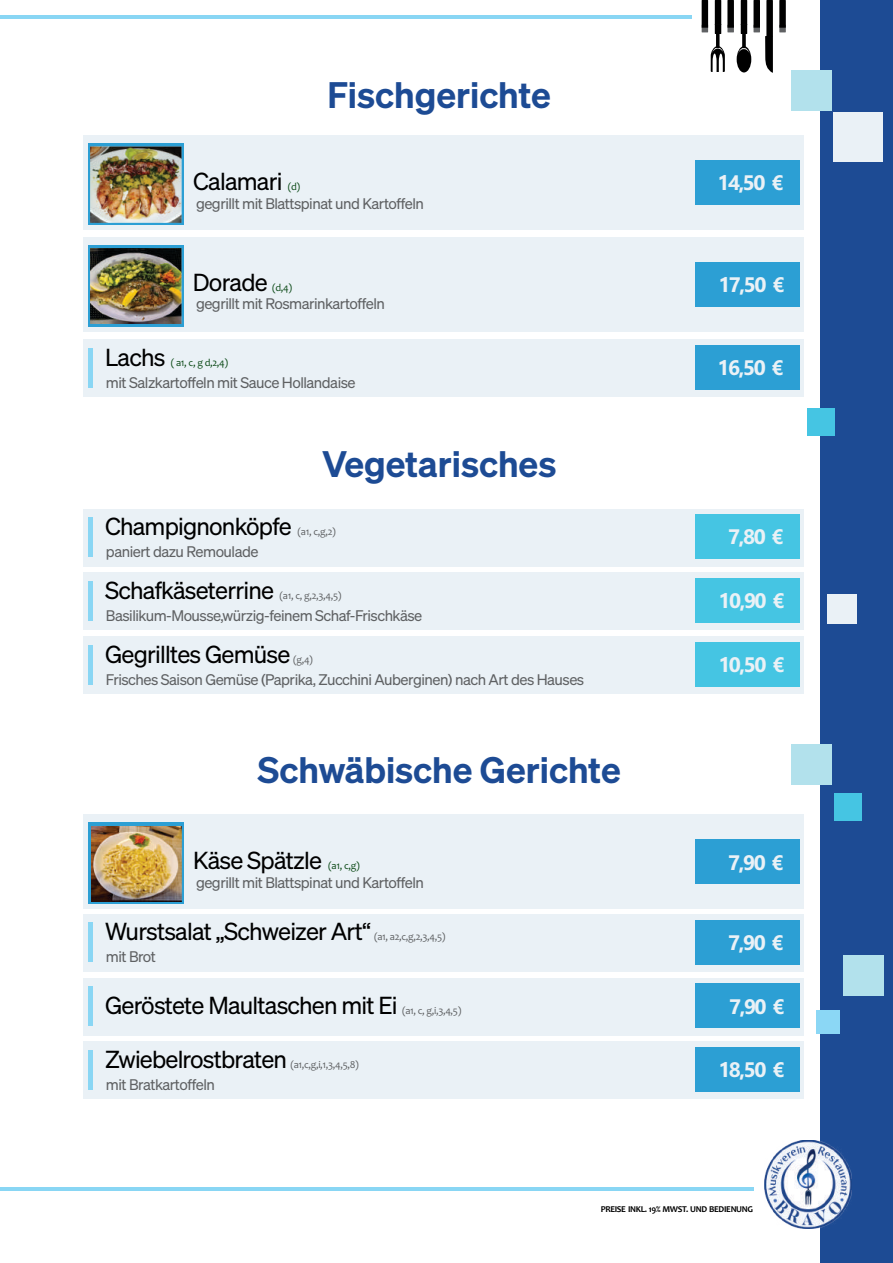
<style>
.page{position:relative;width:893px;height:1263px;background:#fff}
.page>*{position:absolute;margin:0;border:0;box-sizing:border-box;transform-origin:0 0}
.t1{font:600 36px "Sohne";color:#1d4b94}
.t2{font:24px "Sohne Buch";letter-spacing:-.035em;color:#000}
.t3{font:700 21px "Nirmala UI";letter-spacing:-.07em;color:#eaf1f6}
.t4{font:15px "Sohne Buch";letter-spacing:-.035em;color:#5f6163}
.t5{font:10.5px "Candara";letter-spacing:-.035em;color:#5f6163}
.t6{font:10.5px "Candara";color:#0c4a17}
.t7{font:700 9px "Candara";letter-spacing:-.04em;color:#000}
</style>
<div class="page">
<div style="left:84px;top:339px;width:720px;height:58px;background:#eaf1f6"></div>
<div style="left:84px;top:135px;width:720px;height:94px;background:#eaf1f6"></div>
<div style="left:84px;top:814px;width:720px;height:94px;background:#eaf1f6"></div>
<div style="left:84px;top:237px;width:720px;height:94px;background:#eaf1f6"></div>
<div style="left:84px;top:509px;width:720px;height:57px;background:#eaf1f6"></div>
<div style="left:84px;top:914px;width:720px;height:58px;background:#eaf1f6"></div>
<div style="left:84px;top:573px;width:720px;height:57px;background:#eaf1f6"></div>
<div style="left:84px;top:978px;width:720px;height:57px;background:#eaf1f6"></div>
<div style="left:84px;top:636px;width:720px;height:58px;background:#eaf1f6"></div>
<div style="left:84px;top:1041px;width:720px;height:58px;background:#eaf1f6"></div>
<div style="left:820px;top:0;width:73px;height:1263px;background:#1d4b94"></div>
<div style="left:88px;top:348px;width:5px;height:39px;background:#89d6f4"></div>
<svg style="left:88px;top:144px;width:96px;height:81px"></svg>
<svg style="left:88px;top:823px;width:96px;height:81px"></svg>
<img style="left:91px;top:826px;width:90px;height:75px">
<img style="left:91px;top:147px;width:90px;height:75px">
<svg style="left:88px;top:246px;width:96px;height:81px"></svg>
<img style="left:91px;top:249px;width:90px;height:75px">
<div style="left:88px;top:517px;width:5px;height:40px;background:#89d6f4"></div>
<div style="left:88px;top:923px;width:5px;height:39px;background:#89d6f4"></div>
<div style="left:88px;top:581px;width:5px;height:39px;background:#89d6f4"></div>
<div style="left:88px;top:986px;width:5px;height:40px;background:#89d6f4"></div>
<div style="left:88px;top:645px;width:5px;height:39px;background:#89d6f4"></div>
<div style="left:88px;top:1050px;width:5px;height:39px;background:#89d6f4"></div>
<hr style="left:0;top:15px;width:692px;height:4px;background:#89d6f4">
<hr style="left:0;top:1187px;width:754px;height:4px;background:#89d6f4">
<div style="left:833px;top:112px;width:49px;height:50px;background:#eaf1f6"></div>
<div style="left:827px;top:594px;width:30px;height:29px;background:#eaf1f6"></div>
<div style="left:791px;top:70px;width:41px;height:41px;background:#b2e1ec"></div>
<div style="left:843px;top:955px;width:41px;height:40px;background:#b2e1ec"></div>
<div style="left:816px;top:1010px;width:24px;height:24px;background:#8bd7f5"></div>
<div style="left:791px;top:744px;width:41px;height:41px;background:#b2e1ec"></div>
<div style="left:807px;top:408px;width:28px;height:28px;background:#45c5e3"></div>
<div style="left:834px;top:793px;width:28px;height:28px;background:#45c5e3"></div>
<img style="left:764px;top:1141px;width:88px;height:87px">
<svg style="left:779px;top:0;width:7px;height:32px"></svg>
<svg style="left:702px;top:0;width:71px;height:73px"></svg>
<div style="left:695px;top:345px;width:105px;height:45px;background:#2c9fd4"></div>
<div style="left:695px;top:160px;width:105px;height:45px;background:#2c9fd4"></div>
<div style="left:695px;top:839px;width:105px;height:45px;background:#2c9fd4"></div>
<div style="left:695px;top:262px;width:105px;height:45px;background:#2c9fd4"></div>
<div style="left:695px;top:514px;width:105px;height:45px;background:#45c5e3"></div>
<div style="left:695px;top:920px;width:105px;height:44px;background:#2c9fd4"></div>
<div style="left:695px;top:578px;width:105px;height:45px;background:#45c5e3"></div>
<div style="left:695px;top:983px;width:105px;height:45px;background:#2c9fd4"></div>
<div style="left:695px;top:642px;width:105px;height:45px;background:#45c5e3"></div>
<div style="left:695px;top:1047px;width:105px;height:45px;background:#2c9fd4"></div>
<h2 class="t2" style="left:193px;top:171px;width:91px">Calamari</h2>
<p class="t6" style="left:288px;top:182px;width:14px">(d)</p>
<h1 class="t1" style="left:328px;top:80px;width:225px">Fischgerichte</h1>
<p class="t4" style="left:196px;top:198px;width:230px">gegrillt mit Blattspinat und Kartoffeln</p>
<h2 class="t2" style="left:193px;top:272px;width:76px">Dorade</h2>
<p class="t6" style="left:272px;top:283px;width:21px">(d,4)</p>
<p class="t4" style="left:196px;top:297px;width:191px">gegrillt mit Rosmarinkartoffeln</p>
<h2 class="t2" style="left:105px;top:347px;width:62px">Lachs</h2>
<p class="t6" style="left:171px;top:358px;width:59px">( a1, c, g d,2,4)</p>
<p class="t4" style="left:106px;top:376px;width:251px">mit Salzkartoffeln mit Sauce Hollandaise</p>
<h1 class="t1" style="left:322px;top:448px;width:236px">Vegetarisches</h1>
<h2 class="t2" style="left:105px;top:516px;width:188px">Champignonköpfe</h2>
<p class="t5" style="left:298px;top:527px;width:40px">(a1, c,g,2)</p>
<p class="t4" style="left:106px;top:545px;width:154px">paniert dazu Remoulade</p>
<h2 class="t2" style="left:105px;top:580px;width:171px">Schafkäseterrine</h2>
<p class="t5" style="left:280px;top:591px;width:63px">(a1, c, g,2,3,4,5)</p>
<p class="t4" style="left:106px;top:609px;width:318px">Basilikum-Mousse,würzig-feinem Schaf-Frischkäse</p>
<h2 class="t2" style="left:105px;top:644px;width:187px">Gegrilltes Gemüse</h2>
<p class="t5" style="left:293px;top:655px;width:21px">(g,4)</p>
<p class="t4" style="left:106px;top:673px;width:480px">Frisches Saison Gemüse (Paprika, Zucchini Auberginen) nach Art des Hauses</p>
<h1 class="t1" style="left:258px;top:755px;width:364px">Schwäbische Gerichte</h1>
<h2 class="t2" style="left:193px;top:850px;width:130px">Käse Spätzle</h2>
<p class="t6" style="left:328px;top:861px;width:33px">(a1, c,g)</p>
<p class="t4" style="left:196px;top:877px;width:230px">gegrillt mit Blattspinat und Kartoffeln</p>
<h2 class="t2" style="left:105px;top:922px;width:267px">Wurstsalat „Schweizer Art“</h2>
<p class="t5" style="left:374px;top:933px;width:73px">(a1, a2,c,g,2,3,4,5)</p>
<p class="t4" style="left:106px;top:951px;width:52px">mit Brot</p>
<h2 class="t2" style="left:105px;top:995px;width:294px">Geröstete Maultaschen mit Ei</h2>
<p class="t5" style="left:402px;top:1006px;width:61px">(a1, c, g,i,3,4,5)</p>
<h2 class="t2" style="left:105px;top:1049px;width:184px">Zwiebelrostbraten</h2>
<p class="t5" style="left:290px;top:1060px;width:70px">(a1,c,g,i,1,3,4,5,8)</p>
<p class="t4" style="left:106px;top:1078px;width:110px">mit Bratkartoffeln</p>
<h3 class="t3" style="left:717px;top:175px;width:68px">14,50 €</h3>
<h3 class="t3" style="left:718px;top:277px;width:68px">17,50 €</h3>
<h3 class="t3" style="left:718px;top:360px;width:68px">16,50 €</h3>
<h3 class="t3" style="left:728px;top:529px;width:57px">7,80 €</h3>
<h3 class="t3" style="left:718px;top:593px;width:68px">10,90 €</h3>
<h3 class="t3" style="left:718px;top:657px;width:68px">10,50 €</h3>
<h3 class="t3" style="left:728px;top:854px;width:57px">7,90 €</h3>
<h3 class="t3" style="left:728px;top:934px;width:57px">7,90 €</h3>
<h3 class="t3" style="left:729px;top:998px;width:57px">7,90 €</h3>
<h3 class="t3" style="left:718px;top:1062px;width:68px">18,50 €</h3>
<p class="t7" style="left:601px;top:1205px;width:154px">PREISE INKL. 19% MWST. UND BEDIENUNG</p>
</div>
